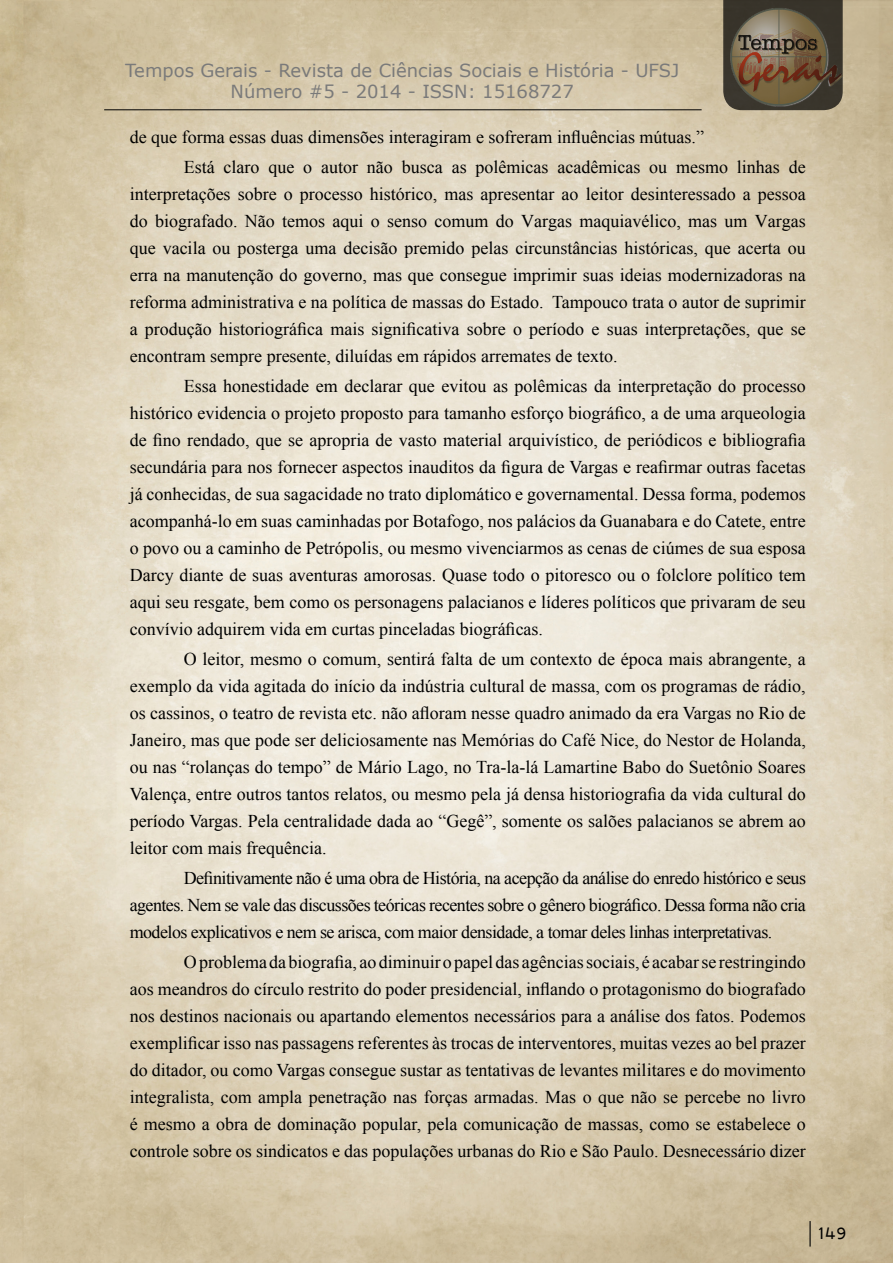
<style>
.page{position:relative;width:893px;height:1263px;background:#fff}
.page>*{position:absolute;margin:0;border:0;box-sizing:border-box;transform-origin:0 0}
.t1{font:18px/27px "Times New Roman";color:#000;text-align:justify}
.t2{font:18px/21.6px "Verdana";color:#7a7a7a;text-align:center}
.t3{font:18px "Raavi";color:#000}
</style>
<div class="page">
<img style="left:0;top:0;width:893px;height:1263px">
<hr style="left:104px;top:109px;width:598px;height:1px;background:#000">
<svg style="left:723px;top:0;width:120px;height:110px"></svg>
<img style="left:724px;top:4px;width:169px;height:106px">
<hr style="left:809px;top:1221px;width:2px;height:25px;background:#000">
<p class="t2" style="left:125px;top:59px;width:556px">Tempos Gerais - Revista de Ciências Sociais e História - UFSJ<br>Número #5 - 2014 - ISSN: 15168727</p>
<p class="t1" style="left:130px;top:123px;width:576px">de que forma essas duas dimensões interagiram e sofreram influências mútuas.”</p>
<p class="t1" style="left:130px;top:153px;width:678px;text-indent:54px">Está claro que o autor não busca as polêmicas acadêmicas ou mesmo linhas de interpretações sobre o processo histórico, mas apresentar ao leitor desinteressado a pessoa do biografado. Não temos aqui o senso comum do Vargas maquiavélico, mas um Vargas que vacila ou posterga uma decisão premido pelas circunstâncias históricas, que acerta ou erra na manutenção do governo, mas que consegue imprimir suas ideias modernizadoras na reforma administrativa e na política de massas do Estado. Tampouco trata o autor de suprimir a produção historiográfica mais significativa sobre o período e suas interpretações, que se encontram sempre presente, diluídas em rápidos arremates de texto.</p>
<p class="t1" style="left:130px;top:372px;width:678px;text-indent:54px">Essa honestidade em declarar que evitou as polêmicas da interpretação do processo histórico evidencia o projeto proposto para tamanho esforço biográfico, a de uma arqueologia de fino rendado, que se apropria de vasto material arquivístico, de periódicos e bibliografia secundária para nos fornecer aspectos inauditos da figura de Vargas e reafirmar outras facetas já conhecidas, de sua sagacidade no trato diplomático e governamental. Dessa forma, podemos acompanhá-lo em suas caminhadas por Botafogo, nos palácios da Guanabara e do Catete, entre o povo ou a caminho de Petrópolis, ou mesmo vivenciarmos as cenas de ciúmes de sua esposa Darcy diante de suas aventuras amorosas. Quase todo o pitoresco ou o folclore político tem aqui seu resgate, bem como os personagens palacianos e líderes políticos que privaram de seu convívio adquirem vida em curtas pinceladas biográficas.</p>
<p class="t1" style="left:130px;top:645px;width:678px;text-indent:54px">O leitor, mesmo o comum, sentirá falta de um contexto de época mais abrangente, a exemplo da vida agitada do início da indústria cultural de massa, com os programas de rádio, os cassinos, o teatro de revista etc. não afloram nesse quadro animado da era Vargas no Rio de Janeiro, mas que pode ser deliciosamente nas Memórias do Café Nice, do Nestor de Holanda, ou nas “rolanças do tempo” de Mário Lago, no Tra-la-lá Lamartine Babo do Suetônio Soares Valença, entre outros tantos relatos, ou mesmo pela já densa historiografia da vida cultural do período Vargas. Pela centralidade dada ao “Gegê”, somente os salões palacianos se abrem ao leitor com mais frequência.</p>
<p class="t1" style="left:130px;top:864px;width:678px;text-indent:54px">Definitivamente não é uma obra de História, na acepção da análise do enredo histórico e seus agentes. Nem se vale das discussões teóricas recentes sobre o gênero biográfico. Dessa forma não cria modelos explicativos e nem se arisca, com maior densidade, a tomar deles linhas interpretativas.</p>
<p class="t1" style="left:130px;top:948px;width:678px;text-indent:54px">O problema da biografia, ao diminuir o papel das agências sociais, é acabar se restringindo aos meandros do círculo restrito do poder presidencial, inflando o protagonismo do biografado nos destinos nacionais ou apartando elementos necessários para a análise dos fatos. Podemos exemplificar isso nas passagens referentes às trocas de interventores, muitas vezes ao bel prazer do ditador, ou como Vargas consegue sustar as tentativas de levantes militares e do movimento integralista, com ampla penetração nas forças armadas. Mas o que não se percebe no livro é mesmo a obra de dominação popular, pela comunicação de massas, como se estabelece o controle sobre os sindicatos e das populações urbanas do Rio e São Paulo. Desnecessário dizer</p>
<p class="t3" style="left:817px;top:1222px;width:31px">149</p>
</div>
